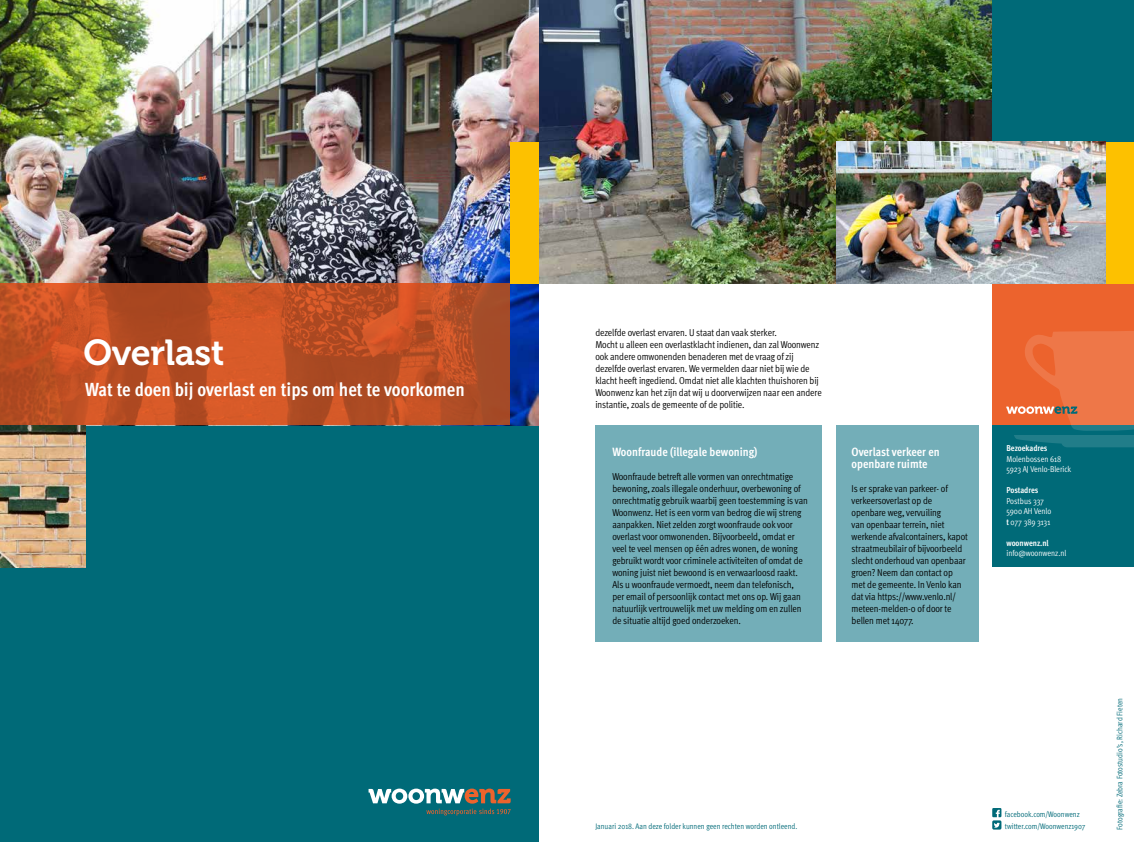
<style>
.page{position:relative;width:1134px;height:842px;background:#fff}
.page>*{position:absolute;margin:0;border:0;box-sizing:border-box;transform-origin:0 0}
.t1{font:36px "Museo 700";letter-spacing:-.01em;color:#fff}
.t2{font:700 19px "Meta Cond";color:#fff}
.t3{font:700 12px/12px "Meta Cond";color:#fff}
.t4{font:10px/12px "Meta Cond Normal";letter-spacing:-.01em;color:#000}
.t5{font:8.5px/10.5px "Meta Cond Normal";color:#fff}
.t6{font:700 8.5px "Meta Cond";letter-spacing:-.005em;color:#fff}
.t7{font:8px/11.9px "Meta Cond Normal";color:#006a78}
.s1{font-family:"Meta Cond";font-weight:700}
</style>
<div class="page">
<div style="left:992px;top:425px;width:142px;height:142px;background:#006a78"></div>
<div style="left:992px;top:283px;width:142px;height:142px;background:#ec632d"></div>
<img style="left:539px;top:0;width:453px;height:283px">
<div style="left:0;top:425px;width:539px;height:417px;background:#006a78"></div>
<img style="left:0;top:0;width:539px;height:425px">
<svg style="left:0;top:283px;width:510px;height:142px;background:#bd4f24"></svg>
<div style="left:510px;top:142px;width:29px;height:141px;background:#fdc100"></div>
<svg style="left:369px;top:789px;width:142px;height:27px"></svg>
<div style="left:992px;top:0;width:142px;height:142px;background:#006a78"></div>
<div style="left:1106px;top:142px;width:28px;height:141px;background:#fdc100"></div>
<svg style="left:1006px;top:331px;width:128px;height:116px"></svg>
<img style="left:836px;top:142px;width:269px;height:141px">
<img style="left:0;top:425px;width:85px;height:142px">
<svg style="left:992px;top:808px;width:9px;height:21px"></svg>
<div style="left:836px;top:425px;width:142px;height:216px;background:#73aeb8"></div>
<div style="left:595px;top:425px;width:227px;height:216px;background:#73aeb8"></div>
<h1 class="t1" style="left:84px;top:333px;width:142px">Overlast</h1>
<h2 class="t2" style="left:85px;top:378px;width:381px">Wat te doen bij overlast en tips om het te voorkomen</h2>
<p class="t4" style="left:595px;top:326px;width:228px">dezelfde overlast ervaren. U staat dan vaak sterker.<br>Mocht u alleen een overlastklacht indienen, dan zal Woonwenz ook andere omwonenden benaderen met de vraag of zij dezelfde overlast ervaren. We vermelden daar niet bij wie de klacht heeft ingediend. Omdat niet alle klachten thuishoren bij Woonwenz kan het zijn dat wij u doorverwijzen naar een andere instantie, zoals de gemeente of de politie.</p>
<p class="t3" style="left:612px;top:446px;width:147px">Woonfraude (illegale bewoning)</p>
<p class="t4" style="left:612px;top:470px;width:197px">Woonfraude betreft alle vormen van onrechtmatige bewoning, zoals illegale onderhuur, overbewoning of onrechtmatig gebruik waarbij geen toestemming is van Woonwenz. Het is een vorm van bedrog die wij streng aanpakken. Niet zelden zorgt woonfraude ook voor overlast voor omwonenden. Bijvoorbeeld, omdat er veel te veel mensen op één adres wonen, de woning gebruikt wordt voor criminele activiteiten of omdat de woning juist niet bewoond is en verwaarloosd raakt.<br>Als u woonfraude vermoedt, neem dan telefonisch, per email of persoonlijk contact met ons op. Wij gaan natuurlijk vertrouwelijk met uw melding om en zullen de situatie altijd goed onderzoeken.</p>
<p class="t3" style="left:852px;top:446px;width:90px">Overlast verkeer en openbare ruimte</p>
<p class="t4" style="left:852px;top:482px;width:118px">Is er sprake van parkeer- of verkeersoverlast op de openbare weg, vervuiling<br>van openbaar terrein, niet werkende afvalcontainers, kapot straatmeubilair of bijvoorbeeld slecht onderhoud van openbaar groen? Neem dan contact op met de gemeente. In Venlo kan dat via https://www.venlo.nl/ meteen-melden-0 of door te bellen met 14077.</p>
<p class="t7" style="left:595px;top:820px;width:204px">Januari 2018. Aan deze folder kunnen geen rechten worden ontleend.</p>
<p class="t6" style="left:1006px;top:443px;width:43px">Bezoekadres</p>
<p class="t5" style="left:1006px;top:454px;width:66px">Molenbossen 618<br>5923 AJ Venlo-Blerick</p>
<p class="t6" style="left:1006px;top:485px;width:34px">Postadres</p>
<p class="t5" style="left:1006px;top:496px;width:47px">Postbus 337<br>5900 AH Venlo <span class="s1">t</span> 077 389 3131</p>
<p class="t6" style="left:1006px;top:538px;width:44px">woonwenz.nl</p>
<p class="t5" style="left:1006px;top:548px;width:62px">info@woonwenz.nl</p>
<p class="t7" style="left:1005px;top:808px;width:82px">facebook.com/Woonwenz twitter.com/Woonwenz1907</p>
<p class="t7" style="left:1114px;top:830px;width:133px;rotate:-90deg">Fotografie: Zebra Fotostudio’s, Richard Fieten</p>
</div>
